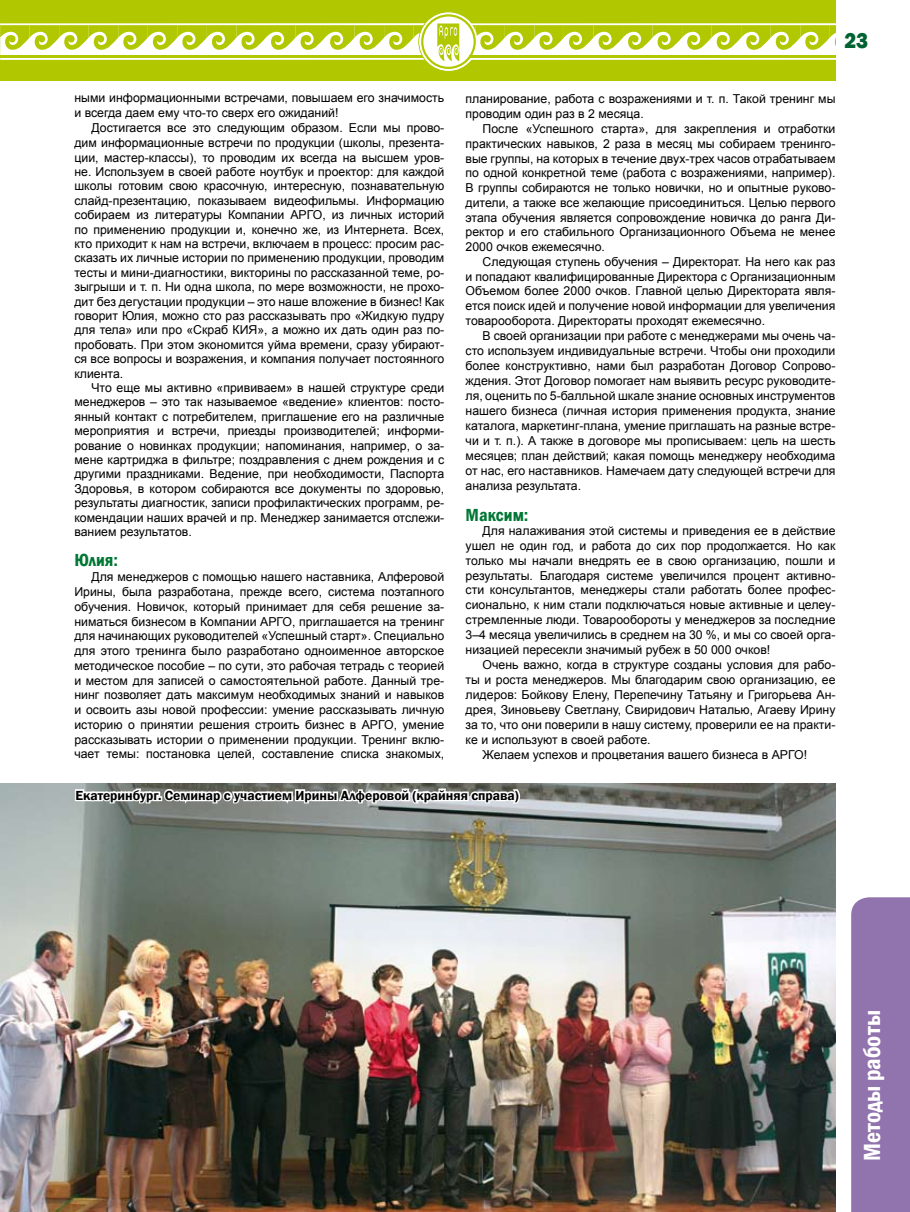
<style>
.page{position:relative;width:910px;height:1212px;background:#fff}
.page>*{position:absolute;margin:0;border:0;box-sizing:border-box;transform-origin:0 0}
.t1{font:600 condensed 24px "Franklin Gothic";color:#fff}
.t2{font:800 22.5px "Franklin Gothic";color:#006331;scale:.9 1}
.t3{font:600 condensed 18px "Franklin Gothic";color:#007734}
.t4{font:600 13.5px "Franklin Gothic";color:#000}
.t5{font:12.3px/14.4px "Arial";color:#000;text-align:justify}
</style>
<div class="page">
<div style="left:0;top:0;width:836px;height:81px;background:#b1c800"></div>
<svg style="left:0;top:12px;width:836px;height:59px"></svg>
<hr style="left:470px;top:56px;width:366px;height:2px;background:#b1c800">
<div style="left:851px;top:897px;width:59px;height:315px;background:#9173ad"></div>
<img style="left:0;top:783px;width:836px;height:429px">
<svg style="left:73px;top:783px;width:449px;height:27px"></svg>
<h2 class="t2" style="left:844px;top:26px;width:28px">23</h2>
<p class="t5" style="left:74px;top:91px;width:371px">ными информационными встречами, повышаем его значимость и всегда даем ему что-то сверх его ожиданий!</p>
<p class="t5" style="left:74px;top:121px;width:371px;text-indent:17px">Достигается все это следующим образом. Если мы прово&shy;дим информационные встречи по продукции (школы, презента&shy;ции, мастер-классы), то проводим их всегда на высшем уров&shy;не. Используем в своей работе ноутбук и проектор: для каждой школы готовим свою красочную, интересную, познавательную слайд-презентацию, показываем видеофильмы. Информацию собираем из литературы Компании АРГО, из личных историй по применению продукции и, конечно же, из Интернета. Всех, кто приходит к нам на встречи, включаем в процесс: просим рас&shy;сказать их личные истории по применению продукции, проводим тесты и мини-диагностики, викторины по рассказанной теме, ро&shy;зыгрыши и т. п. Ни одна школа, по мере возможности, не прохо&shy;дит без дегустации продукции – это наше вложение в бизнес! Как говорит Юлия, можно сто раз рассказывать про «Жидкую пудру для тела» или про «Скраб КИЯ», а можно их дать один раз по&shy;пробовать. При этом экономится уйма времени, сразу убирают&shy;ся все вопросы и возражения, и компания получает постоянного клиента.</p>
<p class="t5" style="left:74px;top:381px;width:371px;text-indent:17px">Что еще мы активно «прививаем» в нашей структуре среди менеджеров – это так называемое «ведение» клиентов: посто&shy;янный контакт с потребителем, приглашение его на различные мероприятия и встречи, приезды производителей; информи&shy;рование о новинках продукции; напоминания, например, о за&shy;мене картриджа в фильтре; поздравления с днем рождения и с другими праздниками. Ведение, при необходимости, Паспорта Здоровья, в котором собираются все документы по здоровью, результаты диагностик, записи профилактических программ, ре&shy;комендации наших врачей и пр. Менеджер занимается отслежи&shy;ванием результатов.</p>
<h3 class="t3" style="left:74px;top:548px;width:45px">Юлия:</h3>
<p class="t5" style="left:74px;top:570px;width:371px;text-indent:17px">Для менеджеров с помощью нашего наставника, Алферовой Ирины, была разработана, прежде всего, система поэтапного обучения. Новичок, который принимает для себя решение за&shy;ниматься бизнесом в Компании АРГО, приглашается на тренинг для начинающих руководителей «Успешный старт». Специально для этого тренинга было разработано одноименное авторское методическое пособие – по сути, это рабочая тетрадь с теорией и местом для записей о самостоятельной работе. Данный тре&shy;нинг позволяет дать максимум необходимых знаний и навыков и освоить азы новой профессии: умение рассказывать личную историю о принятии решения строить бизнес в АРГО, умение рассказывать истории о применении продукции. Тренинг вклю&shy;чает темы: постановка целей, составление списка знакомых,</p>
<p class="t5" style="left:466px;top:92px;width:371px">планирование, работа с возражениями и т. п. Такой тренинг мы проводим один раз в 2 месяца.</p>
<p class="t5" style="left:466px;top:121px;width:371px;text-indent:17px">После «Успешного старта», для закрепления и отработки практических навыков, 2 раза в месяц мы собираем тренинго&shy;вые группы, на которых в течение двух-трех часов отрабатываем по одной конкретной теме (работа с возражениями, например).<br>В группы собираются не только новички, но и опытные руково&shy;дители, а также все желающие присоединиться. Целью первого этапа обучения является сопровождение новичка до ранга Ди&shy;ректор и его стабильного Организационного Объема не менее 2000 очков ежемесячно.</p>
<p class="t5" style="left:466px;top:254px;width:371px;line-height:14.9px;text-indent:17px">Следующая ступень обучения – Директорат. На него как раз и попадают квалифицированные Директора с Организационным Объемом более 2000 очков. Главной целью Директората явля&shy;ется поиск идей и получение новой информации для увеличения товарооборота. Директораты проходят ежемесячно.</p>
<p class="t5" style="left:466px;top:329px;width:371px;line-height:15px;text-indent:17px">В своей организации при работе с менеджерами мы очень ча&shy;сто используем индивидуальные встречи. Чтобы они проходили более конструктивно, нами был разработан Договор Сопрово&shy;ждения. Этот Договор помогает нам выявить ресурс руководите&shy;ля, оценить по 5-балльной шкале знание основных инструментов нашего бизнеса (личная история применения продукта, знание каталога, маркетинг-плана, умение приглашать на разные встре&shy;чи и т. п.). А также в договоре мы прописываем: цель на шесть месяцев; план действий; какая помощь менеджеру необходима от нас, его наставников. Намечаем дату следующей встречи для анализа результата.</p>
<h3 class="t3" style="left:466px;top:502px;width:64px">Максим:</h3>
<p class="t5" style="left:466px;top:524px;width:371px;line-height:14.9px;text-indent:17px">Для налаживания этой системы и приведения ее в действие ушел не один год, и работа до сих пор продолжается. Но как только мы начали внедрять ее в свою организацию, пошли и результаты. Благодаря системе увеличился процент активно&shy;сти консультантов, менеджеры стали работать более профес&shy;сионально, к ним стали подключаться новые активные и целеу&shy;стремленные люди. Товарообороты у менеджеров за последние 3–4 месяца увеличились в среднем на 30 %, и мы со своей орга&shy;низацией пересекли значимый рубеж в 50 000 очков!</p>
<p class="t5" style="left:483px;top:658px;width:354px">Очень важно, когда в структуре созданы условия для рабо-</p>
<p class="t5" style="left:466px;top:673px;width:371px">ты и роста менеджеров. Мы благодарим свою организацию, ее</p>
<p class="t5" style="left:466px;top:688px;width:371px">лидеров: Бойкову Елену, Перепечину Татьяну и Григорьева Ан-</p>
<p class="t5" style="left:466px;top:703px;width:371px">дрея, Зиновьеву Светлану, Свиридович Наталью, Агаеву Ирину</p>
<p class="t5" style="left:466px;top:718px;width:371px">за то, что они поверили в нашу систему, проверили ее на практи-</p>
<p class="t5" style="left:466px;top:733px;width:187px">ке и используют в своей работе.</p>
<p class="t5" style="left:483px;top:748px;width:326px">Желаем успехов и процветания вашего бизнеса в АРГО!</p>
<p class="t4" style="left:75px;top:787px;width:445px">Екатеринбург. Семинар с участием Ирины Алферовой (крайняя справа)</p>
<h1 class="t1" style="left:856px;top:1161px;width:152px;rotate:-90deg">Методы работы</h1>
</div>
